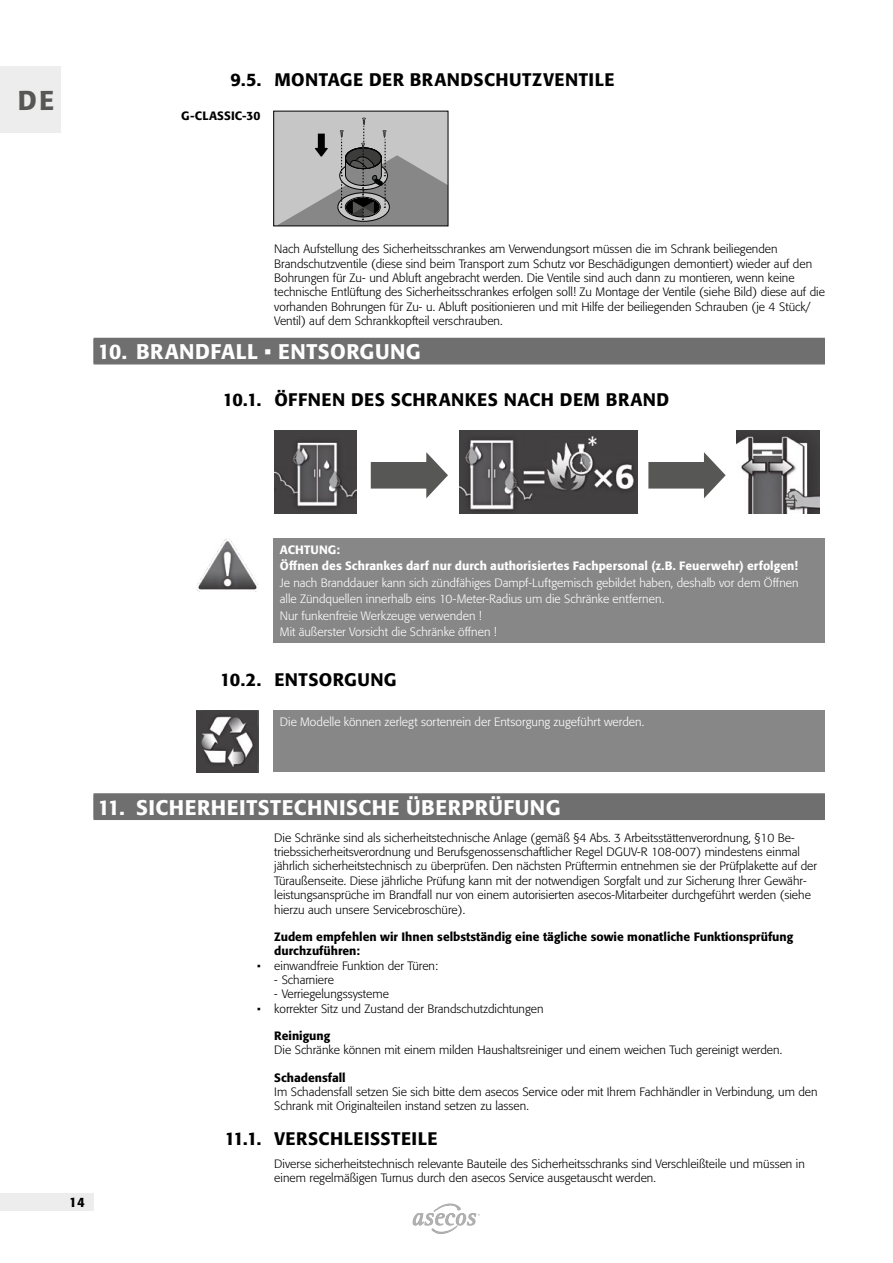
<style>
.page{position:relative;width:893px;height:1263px;background:#fff}
.page>*{position:absolute;margin:0;border:0;box-sizing:border-box;transform-origin:0 0}
.t1{font:500 27px "Formata Pro";color:#575756}
.t2{font:500 21px "Formata Pro";letter-spacing:.025em;color:#fff}
.t3{font:500 18px "Formata Pro";letter-spacing:.025em;color:#000}
.t4{font:500 13.5px "Formata Pro";color:#000}
.t5{font:300 12px/14.4px "Formata Pro";color:#000}
.t6{font:300 12px/16.5px "Formata Pro";color:#fff}
.t7{font:500 12px/14.4px "Formata Pro";color:#000}
.t8{font:500 12px/16.5px "Formata Pro";letter-spacing:.005em;color:#fff}
</style>
<div class="page">
<div style="left:0;top:1194px;width:94px;height:17px;background:#ededed"></div>
<svg style="left:413px;top:1204px;width:67px;height:29px"></svg>
<div style="left:0;top:67px;width:61px;height:66px;background:#ededed"></div>
<div style="left:94px;top:338px;width:731px;height:25px;background:#706f6f"></div>
<div style="left:94px;top:339px;width:731px;height:25px;background:#706f6f"></div>
<div style="left:94px;top:793px;width:731px;height:26px;background:#969595"></div>
<div style="left:94px;top:794px;width:731px;height:26px;background:#706f6f"></div>
<div style="left:274px;top:111px;width:174px;height:115px;background:#c6c6c6"></div>
<svg style="left:280px;top:118px;width:166px;height:106px"></svg>
<img style="left:274px;top:431px;width:83px;height:82px">
<svg style="left:371px;top:452px;width:77px;height:46px"></svg>
<img style="left:460px;top:431px;width:178px;height:82px">
<svg style="left:648px;top:452px;width:78px;height:46px"></svg>
<img style="left:737px;top:431px;width:82px;height:82px">
<div style="left:273px;top:538px;width:552px;height:105px;background:#878787"></div>
<img style="left:196px;top:539px;width:63px;height:52px">
<div style="left:273px;top:710px;width:552px;height:62px;background:#878787"></div>
<img style="left:196px;top:710px;width:63px;height:62px">
<h1 class="t1" style="left:18px;top:83px;width:38px">DE</h1>
<h3 class="t3" style="left:231px;top:68px;width:385px">9.5. MONTAGE DER BRANDSCHUTZVENTILE</h3>
<p class="t7" style="left:181px;top:109px;width:81px">G-CLASSIC-30</p>
<p class="t5" style="left:274px;top:242px;width:552px">Nach Aufstellung des Sicherheitsschrankes am Verwendungsort müssen die im Schrank beiliegenden Brandschutzventile (diese sind beim Transport zum Schutz vor Beschädigungen demontiert) wieder auf den Bohrungen für Zu- und Abluft angebracht werden. Die Ventile sind auch dann zu montieren, wenn keine technische Entlüftung des Sicherheitsschrankes erfolgen soll! Zu Montage der Ventile (siehe Bild) diese auf die vorhanden Bohrungen für Zu- u. Abluft positionieren und mit Hilfe der beiliegenden Schrauben (je 4 Stück/ Ventil) auf dem Schrankkopfteil verschrauben.</p>
<h2 class="t2" style="left:98px;top:338px;width:324px">10. BRANDFALL • ENTSORGUNG</h2>
<h3 class="t3" style="left:223px;top:388px;width:448px">10.1. ÖFFNEN DES SCHRANKES NACH DEM BRAND</h3>
<p class="t8" style="left:280px;top:541px;width:519px">ACHTUNG:<br>Öffnen des Schrankes darf nur durch authorisiertes Fachpersonal (z.B. Feuerwehr) erfolgen!</p>
<p class="t6" style="left:280px;top:574px;width:520px">Je nach Branddauer kann sich zündfähiges Dampf-Luftgemisch gebildet haben, deshalb vor dem Öffnen alle Zündquellen innerhalb eins 10-Meter-Radius um die Schränke entfernen.<br>Nur funkenfreie Werkzeuge verwenden !<br>Mit äußerster Vorsicht die Schränke öffnen !</p>
<h3 class="t3" style="left:220px;top:668px;width:178px">10.2. ENTSORGUNG</h3>
<p class="t6" style="left:280px;top:714px;width:366px">Die Modelle können zerlegt sortenrein der Entsorgung zugeführt werden.</p>
<p class="t4" style="left:69px;top:1194px;width:17px">14</p>
<h2 class="t2" style="left:98px;top:793px;width:464px">11. SICHERHEITSTECHNISCHE ÜBERPRÜFUNG</h2>
<p class="t5" style="left:274px;top:830px;width:544px">Die Schränke sind als sicherheitstechnische Anlage (gemäß §4 Abs. 3 Arbeitsstättenverordnung, §10 Be&shy;triebssicherheitsverordnung und Berufsgenossenschaftlicher Regel DGUV-R 108-007) mindestens einmal jährlich sicherheitstechnisch zu überprüfen. Den nächsten Prüftermin entnehmen sie der Prüfplakette auf der Türaußenseite. Diese jährliche Prüfung kann mit der notwendigen Sorgfalt und zur Sicherung Ihrer Gewähr&shy;leistungsansprüche im Brandfall nur von einem autorisierten asecos-Mitarbeiter durchgeführt werden (siehe hierzu auch unsere Servicebroschüre).</p>
<p class="t7" style="left:274px;top:929px;width:520px">Zudem empfehlen wir Ihnen selbstständig eine tägliche sowie monatliche Funktionsprüfung durchzuführen:</p>
<p class="t5" style="left:257px;top:958px;width:182px">• einwandfreie Funktion der Türen:</p>
<p class="t5" style="left:274px;top:973px;width:61px">- Scharniere</p>
<p class="t5" style="left:274px;top:987px;width:116px">- Verriegelungssysteme</p>
<p class="t5" style="left:257px;top:1001px;width:288px">• korrekter Sitz und Zustand der Brandschutzdichtungen</p>
<p class="t7" style="left:274px;top:1028px;width:58px">Reinigung</p>
<p class="t5" style="left:274px;top:1043px;width:509px">Die Schränke können mit einem milden Haushaltsreiniger und einem weichen Tuch gereinigt werden.</p>
<p class="t7" style="left:274px;top:1070px;width:73px">Schadensfall</p>
<p class="t5" style="left:274px;top:1085px;width:545px">Im Schadensfall setzen Sie sich bitte dem asecos Service oder mit Ihrem Fachhändler in Verbindung, um den<br>Schrank mit Originalteilen instand setzen zu lassen.</p>
<h3 class="t3" style="left:225px;top:1127px;width:214px">11.1. VERSCHLEISSTEILE</h3>
<p class="t5" style="left:274px;top:1156px;width:532px">Diverse sicherheitstechnisch relevante Bauteile des Sicherheitsschranks sind Verschleißteile und müssen in einem regelmäßigen Turnus durch den asecos Service ausgetauscht werden.</p>
</div>
